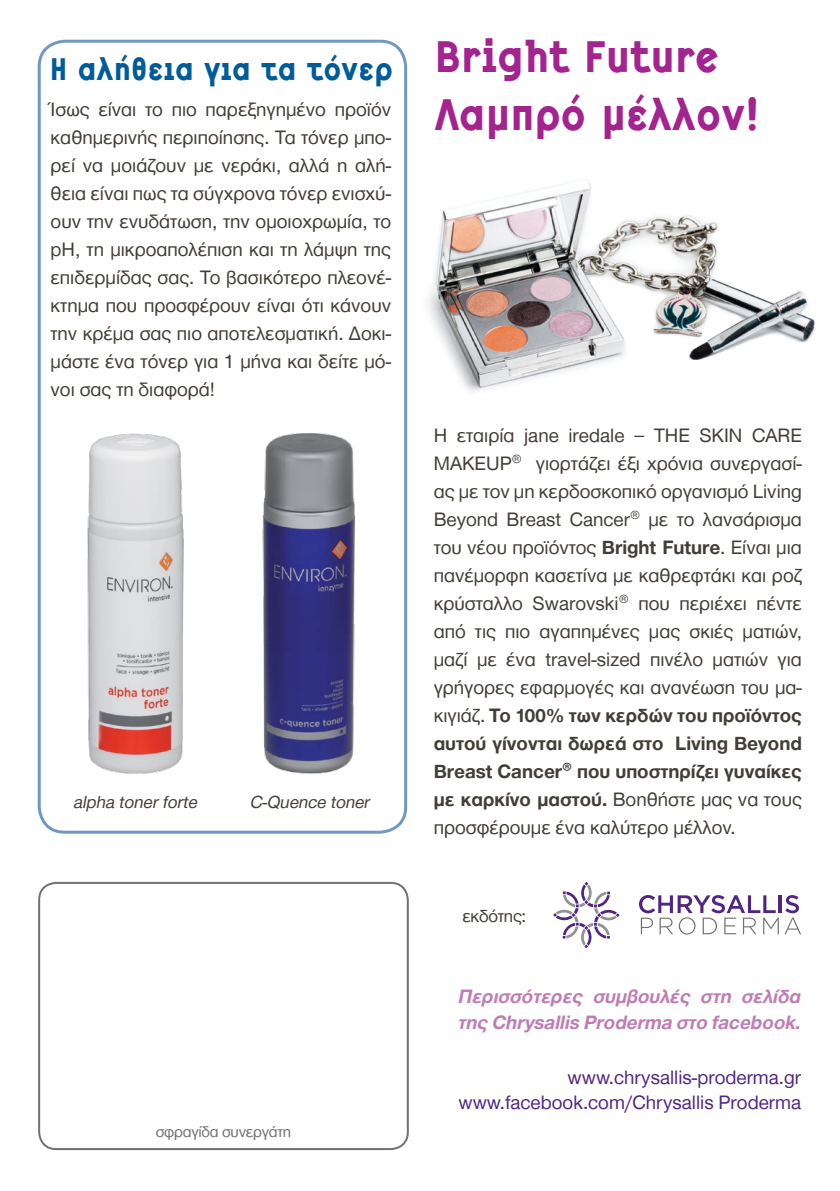
<style>
.page{position:relative;width:840px;height:1191px;background:#fff}
.page>*{position:absolute;margin:0;border:0;box-sizing:border-box;transform-origin:0 0}
.t1{font:800 48px/57.6px "CF Sans";color:#a3238f}
.t2{font:800 34px "CF Sans";color:#005c98}
.t3{font:20px/28px "Helvetica Neue Greek";color:#423d37;text-align:justify}
.t4{font:italic 700 20px/26px "Helvetica Neue Greek";color:#bf7cb5}
.t5{font:20px/25.4px "Helvetica Neue Greek";color:#4f2683;text-align:right}
.t6{font:italic 18px "Helvetica Neue Greek";color:#423d37}
.t7{font:18px "Helvetica Neue Greek";letter-spacing:-.015em;color:#423d37}
.t8{font:16px "Helvetica Neue Greek";letter-spacing:-.015em;color:#717073}
.s1{font-weight:700}
.s2{font-style:normal}
</style>
<div class="page">
<hr style="left:778px;top:895px;width:3px;height:18px;background:#4f2683">
<svg style="left:639px;top:895px;width:139px;height:39px"></svg>
<svg style="left:784px;top:895px;width:16px;height:39px"></svg>
<svg style="left:553px;top:882px;width:66px;height:66px"></svg>
<div style="left:38px;top:882px;width:370px;height:268px;border:2px solid #717073;border-radius:17px"></div>
<img style="left:407px;top:156px;width:409px;height:256px">
<img style="left:87px;top:433px;width:97px;height:341px">
<img style="left:262px;top:433px;width:94px;height:341px">
<div style="left:38px;top:40px;width:369px;height:793px;border:3px solid #7098c3;border-radius:26px"></div>
<h2 class="t2" style="left:49px;top:52px;width:344px">Η αλήθεια για τα τόνερ</h2>
<p class="t3" style="left:51px;top:95px;width:342px">Ίσως είναι το πιο παρεξηγημένο προϊόν καθημερινής περιποίησης. Τα τόνερ μπο&shy;ρεί να μοιάζουν με νεράκι, αλλά η αλή&shy;θεια είναι πως τα σύγχρονα τόνερ ενισχύ&shy;ουν την ενυδάτωση, την ομοιοχρωμία, το pH, τη μικροαπολέπιση και τη λάμψη της επιδερμίδας σας. Το βασικότερο πλεονέ&shy;κτημα που προσφέρουν είναι ότι κάνουν την κρέμα σας πιο αποτελεσματική. Δοκι&shy;μάστε ένα τόνερ για 1 μήνα και δείτε μό&shy;νοι σας τη διαφορά!</p>
<p class="t6" style="left:73px;top:792px;width:128px">alpha tonerforte</p>
<p class="t6" style="left:250px;top:792px;width:124px">C-Quence toner</p>
<p class="t8" style="left:156px;top:1123px;width:137px">σφραγίδα συνεργάτη</p>
<h1 class="t1" style="left:433px;top:30px;width:327px">Bright Future<br>Λαμπρό μέλλον!</h1>
<p class="t3" style="left:433px;top:421px;width:369px">Η εταιρία jane iredale – THE SKIN CARE MAKEUP® γιορτάζει έξι χρόνια συνεργασί&shy;ας με τον μη κερδοσκοπικό οργανισμό Living Beyond Breast Cancer® με το λανσάρισμα του νέου προϊόντος <span class="s1">Bright Future</span>. Είναι μια πανέμορφη κασετίνα με καθρεφτάκι και ροζ κρύσταλλο Swarovski® που περιέχει πέντε από τις πιο αγαπημένες μας σκιές ματιών, μαζί με ένα travel-sized πινέλο ματιών για γρήγορες εφαρμογές και ανανέωση του μα&shy;κιγιάζ. <span class="s1">Το 100% των κερδών του προϊόντος αυτού γίνονται δωρεά στο Living Beyond Breast Cancer® που υποστηρίζει γυναίκες με καρκίνο μαστού.</span> Βοηθήστε μας να τους προσφέρουμε ένα καλύτερο μέλλον.</p>
<p class="t7" style="left:462px;top:906px;width:65px">εκδότης:</p>
<p class="t4" style="left:457px;top:983px;width:348px">Περισσότερες συμβουλές στη σελίδα της Chrysallis Proderma στο facebook<span class="s2">.</span></p>
<p class="t5" style="left:458px;top:1064px;width:344px">www.chrysallis-proderma.gr www.facebook.com/Chrysallis Proderma</p>
</div>
